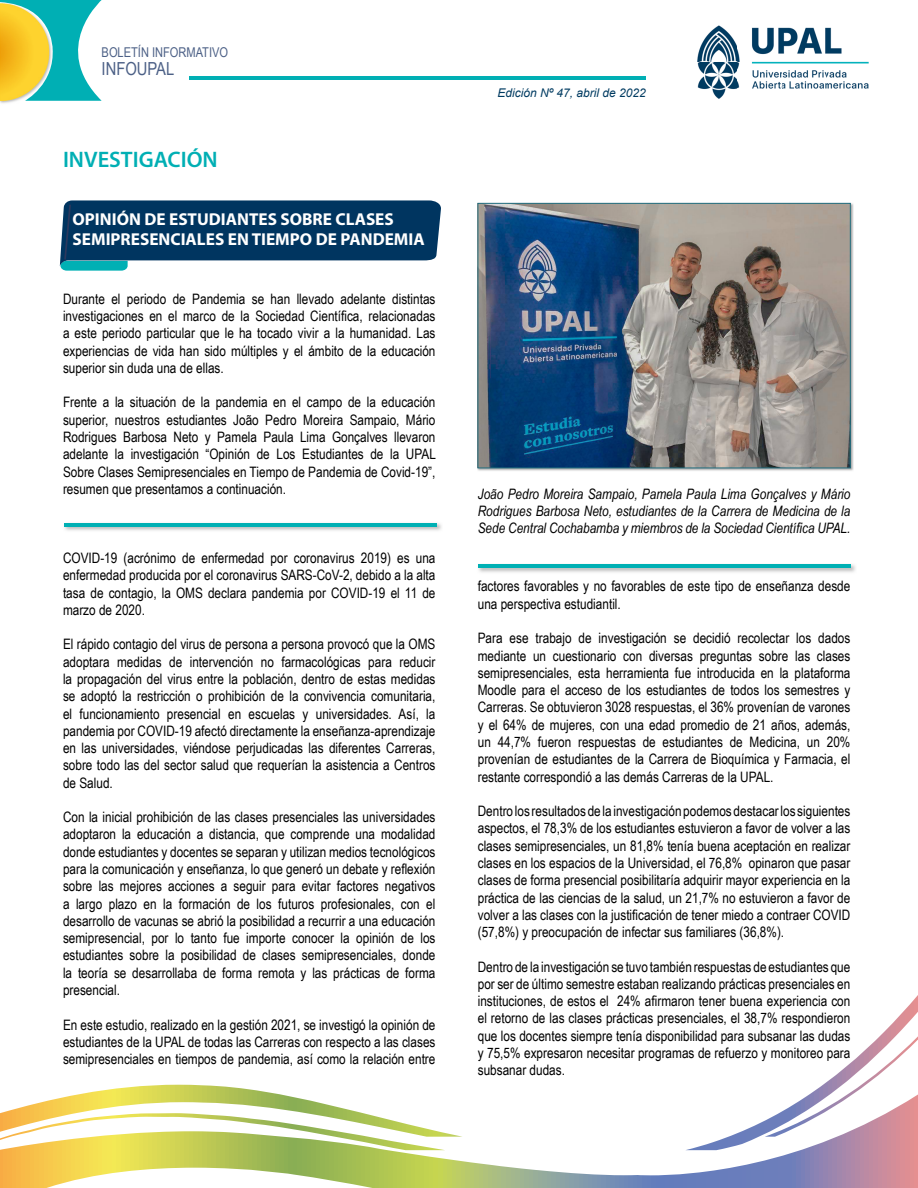
<style>
.page{position:relative;width:918px;height:1188px;background:#fff}
.page>*{position:absolute;margin:0;border:0;box-sizing:border-box;transform-origin:0 0}
.t1{font:600 22.5px "Myriad Pro";color:#00afb4}
.t2{font:18px "Arial Narrow";color:#4c6086}
.t3{font:700 17.25px/20.7px "Myriad Pro";color:#fff}
.t4{font:14.4px/17.2px "Arial Narrow";color:#000;text-align:justify}
.t5{font:italic 14.4px/17.2px "Arial Narrow";color:#000;text-align:justify}
.t6{font:13.5px "Arial Narrow";color:#4c6086}
.t7{font:italic 12px "Arial";color:#003b61}
</style>
<div class="page">
<svg style="left:0;top:1150px;width:917px;height:38px"></svg>
<svg style="left:0;top:996px;width:917px;height:154px"></svg>
<svg style="left:917px;top:995px;width:1px;height:193px"></svg>
<hr style="left:190px;top:76px;width:456px;height:4px;background:#00afb4">
<svg style="left:0;top:0;width:102px;height:103px"></svg>
<img style="left:697px;top:25px;width:172px;height:74px">
<img style="left:477px;top:203px;width:377px;height:268px">
<img style="left:480px;top:205px;width:369px;height:261px">
<div style="left:478px;top:203px;width:373px;height:265px;border:1px solid #226f80"></div>
<svg style="left:60px;top:200px;width:381px;height:71px;background:#245478"></svg>
<img style="left:478px;top:564px;width:378px;height:9px">
<hr style="left:478px;top:564px;width:372px;height:4px;background:#00b0b4">
<img style="left:64px;top:523px;width:378px;height:8px">
<hr style="left:64px;top:523px;width:373px;height:3px;background:#00b0b4">
<p class="t6" style="left:102px;top:42px;width:128px">BOLETÍN INFORMATIVO</p>
<p class="t2" style="left:102px;top:56px;width:74px">INFOUPAL</p>
<h1 class="t1" style="left:63px;top:145px;width:156px">INVESTIGACIÓN</h1>
<p class="t3" style="left:73px;top:208px;width:354px">OPINIÓN DE ESTUDIANTES SOBRE CLASES<br>SEMIPRESENCIALES EN TIEMPO DE PANDEMIA</p>
<p class="t4" style="left:63px;top:290px;width:374px">Durante el periodo de Pandemia se han llevado adelante distintas investigaciones en el marco de la Sociedad Científica, relacionadas a este periodo particular que le ha tocado vivir a la humanidad. Las experiencias de vida han sido múltiples y el ámbito de la educación superior sin duda una de ellas.</p>
<p class="t4" style="left:63px;top:393px;width:374px">Frente a la situación de la pandemia en el campo de la educación superior, nuestros estudiantes João Pedro Moreira Sampaio, Mário Rodrigues Barbosa Neto y Pamela Paula Lima Gonçalves llevaron adelante la investigación “Opinión de Los Estudiantes de la UPAL Sobre Clases Semipresenciales en Tiempo de Pandemia de Covid-19”, resumen que presentamos a continuación.</p>
<p class="t4" style="left:63px;top:549px;width:374px">COVID-19 (acrónimo de enfermedad por coronavirus 2019) es una enfermedad producida por el coronavirus SARS-CoV-2, debido a la alta tasa de contagio, la OMS declara pandemia por COVID-19 el 11 de marzo de 2020.</p>
<p class="t4" style="left:63px;top:635px;width:374px">El rápido contagio del virus de persona a persona provocó que la OMS adoptara medidas de intervención no farmacológicas para reducir la propagación del virus entre la población, dentro de estas medidas se adoptó la restricción o prohibición de la convivencia comunitaria, el funcionamiento presencial en escuelas y universidades. Así, la pandemia por COVID-19 afectó directamente la enseñanza-aprendizaje en las universidades, viéndose perjudicadas las diferentes Carreras, sobre todo las del sector salud que requerían la asistencia a Centros de Salud.</p>
<p class="t4" style="left:63px;top:808px;width:374px">Con la inicial prohibición de las clases presenciales las universidades adoptaron la educación a distancia, que comprende una modalidad donde estudiantes y docentes se separan y utilizan medios tecnológicos para la comunicación y enseñanza, lo que generó un debate y reflexión sobre las mejores acciones a seguir para evitar factores negativos a largo plazo en la formación de los futuros profesionales, con el desarrollo de vacunas se abrió la posibilidad a recurrir a una educación semipresencial, por lo tanto fue importe conocer la opinión de los estudiantes sobre la posibilidad de clases semipresenciales, donde la teoría se desarrollaba de forma remota y las prácticas de forma presencial.</p>
<p class="t4" style="left:63px;top:1015px;width:374px">En este estudio, realizado en la gestión 2021, se investigó la opinión de estudiantes de la UPAL de todas las Carreras con respecto a las clases semipresenciales en tiempos de pandemia, así como la relación entre</p>
<p class="t7" style="left:497px;top:85px;width:150px">Edición Nº 47, abril de 2022</p>
<p class="t5" style="left:478px;top:485px;width:374px">João Pedro Moreira Sampaio, Pamela Paula Lima Gonçalves y Mário Rodrigues Barbosa Neto, estudiantes de la Carrera de Medicina de la Sede Central Cochabamba y miembros de la Sociedad Científica UPAL.</p>
<p class="t4" style="left:478px;top:577px;width:374px">factores favorables y no favorables de este tipo de enseñanza desde una perspectiva estudiantil.</p>
<p class="t4" style="left:478px;top:629px;width:374px">Para ese trabajo de investigación se decidió recolectar los dados mediante un cuestionario con diversas preguntas sobre las clases semipresenciales, esta herramienta fue introducida en la plataforma Moodle para el acceso de los estudiantes de todos los semestres y Carreras. Se obtuvieron 3028 respuestas, el 36% provenían de varones y el 64% de mujeres, con una edad promedio de 21 años, además, un 44,7% fueron respuestas de estudiantes de Medicina, un 20% provenían de estudiantes de la Carrera de Bioquímica y Farmacia, el restante correspondió a las demás Carreras de la UPAL.</p>
<p class="t4" style="left:478px;top:802px;width:374px">Dentro los resultados de la investigación podemos destacar los siguientes aspectos, el 78,3% de los estudiantes estuvieron a favor de volver a las clases semipresenciales, un 81,8% tenía buena aceptación en realizar clases en los espacios de la Universidad, el 76,8% opinaron que pasar clases de forma presencial posibilitaría adquirir mayor experiencia en la práctica de las ciencias de la salud, un 21,7% no estuvieron a favor de volver a las clases con la justificación de tener miedo a contraer COVID (57,8%) y preocupación de infectar sus familiares (36,8%).</p>
<p class="t4" style="left:478px;top:957px;width:374px">Dentro de la investigación se tuvo también respuestas de estudiantes que por ser de último semestre estaban realizando prácticas presenciales en instituciones, de estos el 24% afirmaron tener buena experiencia con el retorno de las clases prácticas presenciales, el 38,7% respondieron que los docentes siempre tenía disponibilidad para subsanar las dudas y 75,5% expresaron necesitar programas de refuerzo y monitoreo para subsanar dudas.</p>
</div>
